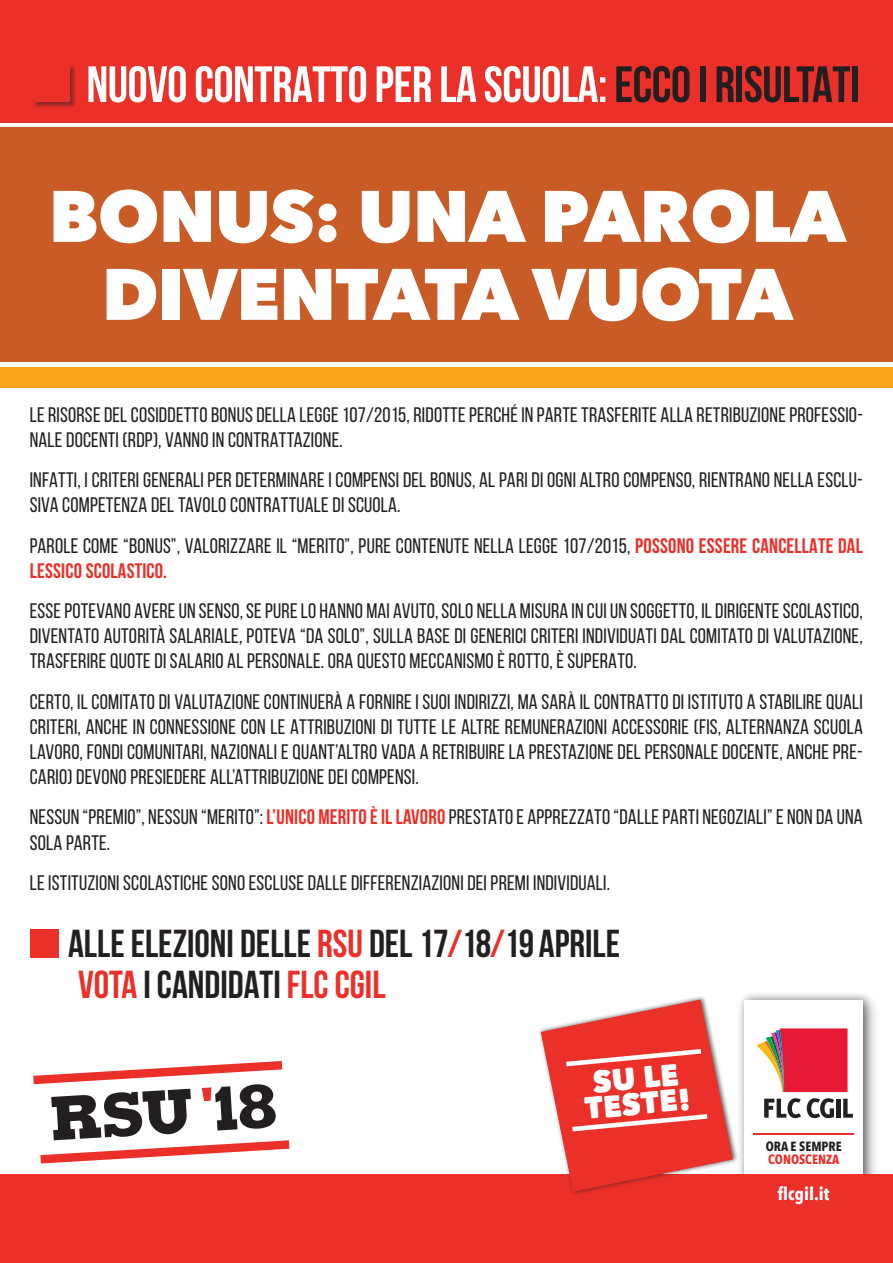
<style>
.page{position:relative;width:893px;height:1263px;background:#fff}
.page>*{position:absolute;margin:0;border:0;box-sizing:border-box;transform-origin:0 0}
.t1{font:800 72px/78px "Avenir Next";letter-spacing:-.01em;color:#fff;text-align:center}
.t2{font:700 51px "Bebas Neue";letter-spacing:-.01em;color:#fff}
.t3{font:700 39px/40.5px "Bebas Neue";color:#231f20}
.t4{font:30.75px/25.3px "Matiz";color:#fff;text-align:center}
.t5{font:21px/25.2px "Bebas Neue";letter-spacing:.01em;color:#231f20}
.t6{font:700 17.85px "Avenir Next Condensed";color:#fff}
.t7{font:700 13.35px "Avenir Next Condensed";color:#231f20}
.t8{font:700 13.35px "Avenir Next Condensed";color:#eb2f29}
.s1{color:#231f20}
.s2{font-weight:700;color:#eb2f29}
.s3{color:#eb2f29}
</style>
<div class="page">
<div style="left:0;top:0;width:893px;height:122px;background:#eb2f29"></div>
<div style="left:0;top:128px;width:893px;height:234px;background:#c85b26"></div>
<div style="left:735px;top:990px;width:145px;height:238px;background:#f8f7f8"></div>
<div style="left:738px;top:991px;width:135px;height:226px;background:#231f20;opacity:.4"></div>
<div style="left:744px;top:1000px;width:119px;height:210px;background:#fff"></div>
<svg style="left:756px;top:1028px;width:97px;height:90px"></svg>
<hr style="left:753px;top:1132px;width:101px;height:2px;background:#eb2f29">
<div style="left:0;top:1174px;width:893px;height:89px;background:#eb2f29"></div>
<svg style="left:33px;top:1061px;width:256px;height:102px"></svg>
<div style="left:538px;top:995px;width:200px;height:201px;background:#231f20;opacity:.68"></div>
<svg style="left:541px;top:999px;width:192px;height:193px"></svg>
<div style="left:33px;top:65px;width:43px;height:43px;background:#231f20;opacity:.46"></div>
<div style="left:33px;top:66px;width:37px;height:36px;background:#eb2f29"></div>
<div style="left:30px;top:929px;width:28px;height:28px;background:#eb2f29"></div>
<div style="left:0;top:367px;width:893px;height:21px;background:#f9a51b"></div>
<h2 class="t2" style="left:87px;top:56px;width:775px">NUOVO CONTRATTO PER LA SCUOLA: <span class="s1">ECCO I RISULTATI</span></h2>
<h1 class="t1" style="left:49px;top:177px;width:798px">BONUS: UNA PAROLA<br>DIVENTATA VUOTA</h1>
<p class="t5" style="left:30px;top:402px;width:835px">LE RISORSE DEL COSIDDETTO BONUS DELLA LEGGE 107/2015, RIDOTTE PERCHÉ IN PARTE TRASFERITE ALLA RETRIBUZIONE PROFESSIO-<br>NALE DOCENTI (RDP), VANNO IN CONTRATTAZIONE.</p>
<p class="t5" style="left:30px;top:467px;width:834px">INFATTI, I CRITERI GENERALI PER DETERMINARE I COMPENSI DEL BONUS, AL PARI DI OGNI ALTRO COMPENSO, RIENTRANO NELLA ESCLU-<br>SIVA COMPETENZA DEL TAVOLO CONTRATTUALE DI SCUOLA.</p>
<p class="t5" style="left:30px;top:533px;width:834px">PAROLE COME “BONUS”, VALORIZZARE IL “MERITO”, PURE CONTENUTE NELLA LEGGE 107/2015, <span class="s2">POSSONO ESSERE CANCELLATE DAL<br>LESSICO SCOLASTICO.</span></p>
<p class="t5" style="left:30px;top:598px;width:834px;text-align:justify">ESSE POTEVANO AVERE UN SENSO, SE PURE LO HANNO MAI AVUTO, SOLO NELLA MISURA IN CUI UN SOGGETTO, IL DIRIGENTE SCOLASTICO, DIVENTATO AUTORITÀ SALARIALE, POTEVA “DA SOLO”, SULLA BASE DI GENERICI CRITERI INDIVIDUATI DAL COMITATO DI VALUTAZIONE, TRASFERIRE QUOTE DI SALARIO AL PERSONALE. ORA QUESTO MECCANISMO È ROTTO, È SUPERATO.</p>
<p class="t5" style="left:30px;top:689px;width:835px;text-align:justify">CERTO, IL COMITATO DI VALUTAZIONE CONTINUERÀ A FORNIRE I SUOI INDIRIZZI, MA SARÀ IL CONTRATTO DI ISTITUTO A STABILIRE QUALI CRITERI, ANCHE IN CONNESSIONE CON LE ATTRIBUZIONI DI TUTTE LE ALTRE REMUNERAZIONI ACCESSORIE (FIS, ALTERNANZA SCUOLA LAVORO, FONDI COMUNITARI, NAZIONALI E QUANT’ALTRO VADA A RETRIBUIRE LA PRESTAZIONE DEL PERSONALE DOCENTE, ANCHE PRE-CARIO) DEVONO PRESIEDERE ALL’ATTRIBUZIONE DEI COMPENSI.</p>
<p class="t5" style="left:30px;top:804px;width:834px">NESSUN “PREMIO”, NESSUN “MERITO”:<span class="s2">L’UNICO MERITO È IL LAVORO</span>PRESTATO E APPREZZATO “DALLE PARTI NEGOZIALI” E NON DA UNA<br>SOLA PARTE.</p>
<p class="t5" style="left:30px;top:870px;width:582px">LE ISTITUZIONI SCOLASTICHE SONO ESCLUSE DALLE DIFFERENZIAZIONI DEI PREMI INDIVIDUALI.</p>
<h3 class="t3" style="left:68px;top:923px;width:554px">ALLE ELEZIONI DELLE <span class="s3">RSU</span> DEL 17<span class="s3">/</span>18<span class="s3">/</span>19 APRILE<br><span class="s3">VOTA</span> I CANDIDATI <span class="s3">FLC CGIL</span></h3>
<h3 class="t4" style="left:582px;top:1070px;width:108px;rotate:-5deg">SU LE<br>TESTE!</h3>
<p class="t7" style="left:766px;top:1138px;width:77px">ORA E SEMPRE</p>
<p class="t8" style="left:768px;top:1151px;width:73px">CONOSCENZA</p>
<p class="t6" style="left:778px;top:1183px;width:53px">flcgil.it</p>
</div>
